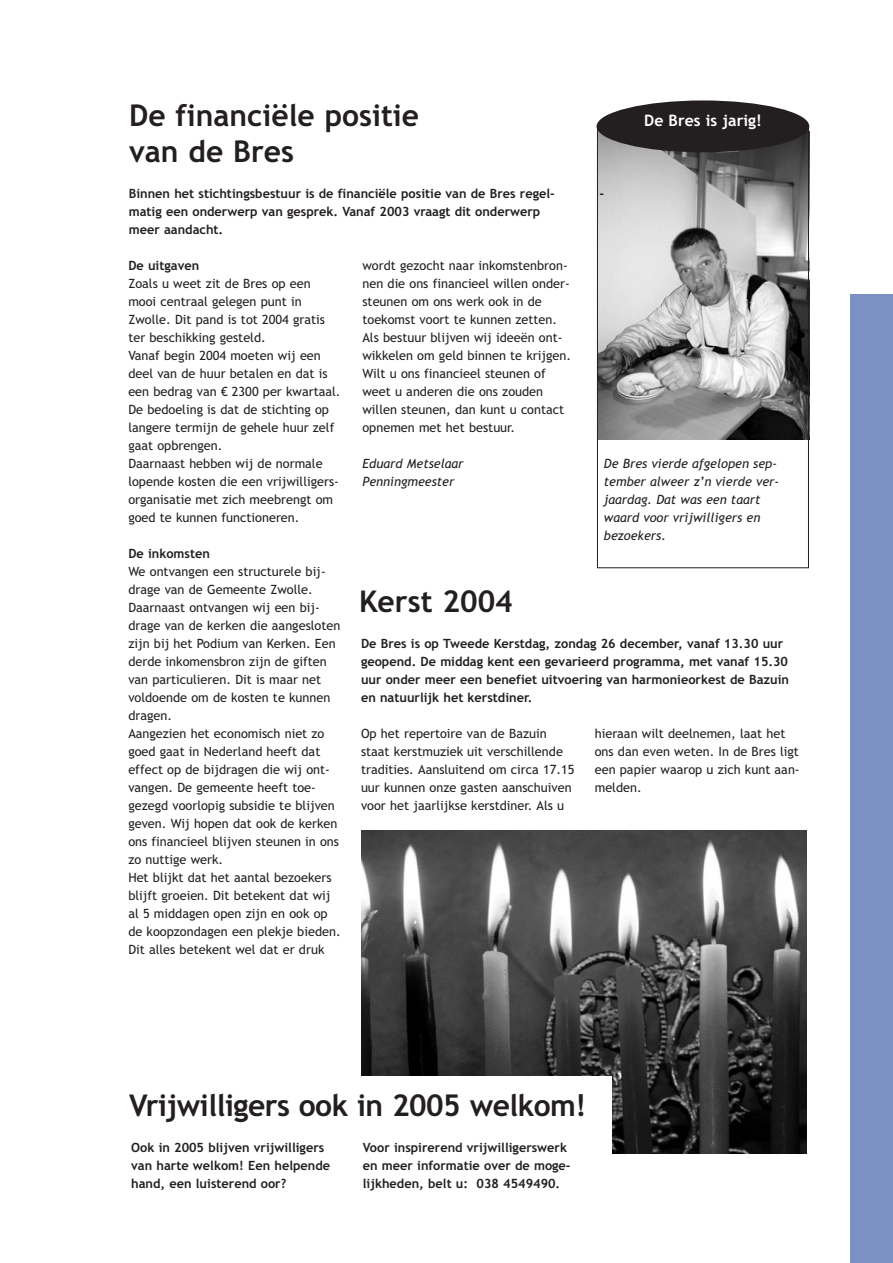
<style>
.page{position:relative;width:893px;height:1263px;background:#fff}
.page>*{position:absolute;margin:0;border:0;box-sizing:border-box;transform-origin:0 0}
.t1{font:700 30px/36px "Trebuchet MS";color:#231f20}
.t2{font:700 30px "Trebuchet MS";letter-spacing:-.02em;color:#231f20}
.t3{font:700 15.75px "Trebuchet MS";color:#fff}
.t4{font:12.75px/18px "Trebuchet MS";color:#231f20}
.t5{font:700 12.75px/18px "Trebuchet MS";color:#231f20}
.t6{font:italic 12.75px/18px "Trebuchet MS";color:#231f20}
</style>
<div class="page">
<div style="left:850px;top:294px;width:42px;height:969px;background:#7b91c4"></div>
<img style="left:599px;top:131px;width:210px;height:308px">
<img style="left:361px;top:830px;width:445px;height:324px">
<div style="left:597px;top:127px;width:211px;height:441px;border:1px solid #231f20"></div>
<div style="left:596px;top:100px;width:213px;height:52px;background:#231f20;border-radius:50%"></div>
<div style="left:128px;top:1076px;width:484px;height:129px;background:#fff"></div>
<h1 class="t1" style="left:129px;top:100px;width:291px">De financiële positie van de Bres</h1>
<p class="t5" style="left:129px;top:186px;width:427px">Binnen het stichtingsbestuur is de financiële positie van de Bres regel&shy;matig een onderwerp van gesprek. Vanaf 2003 vraagt dit onderwerp meer aandacht.</p>
<p class="t5" style="left:599px;top:186px;width:6px">-</p>
<p class="t3" style="left:644px;top:114px;width:119px">De Bres is jarig!</p>
<p class="t5" style="left:128px;top:258px;width:72px">De uitgaven</p>
<p class="t4" style="left:128px;top:276px;width:214px">Zoals u weet zit de Bres op een mooi centraal gelegen punt in<br>Zwolle. Dit pand is tot 2004 gratis ter beschikking gesteld.<br>Vanaf begin 2004 moeten wij een deel van de huur betalen en dat is een bedrag van € 2300 per kwartaal.<br>De bedoeling is dat de stichting op langere termijn de gehele huur zelf gaat opbrengen.<br>Daarnaast hebben wij de normale lopende kosten die een vrijwilligers&shy;organisatie met zich meebrengt om goed te kunnen functioneren.</p>
<p class="t5" style="left:128px;top:546px;width:83px">De inkomsten</p>
<p class="t4" style="left:128px;top:564px;width:214px">We ontvangen een structurele bij&shy;drage van de Gemeente Zwolle.<br>Daarnaast ontvangen wij een bij&shy;drage van de kerken die aangesloten zijn bij het Podium van Kerken. Een derde inkomensbron zijn de giften van particulieren. Dit is maar net voldoende om de kosten te kunnen dragen.<br>Aangezien het economisch niet zo goed gaat in Nederland heeft dat effect op de bijdragen die wij ont&shy;vangen. De gemeente heeft toe&shy;gezegd voorlopig subsidie te blijven geven. Wij hopen dat ook de kerken ons financieel blijven steunen in ons zo nuttige werk.<br>Het blijkt dat het aantal bezoekers blijft groeien. Dit betekent dat wij al 5 middagen open zijn en ook op de koopzondagen een plekje bieden.<br>Dit alles betekent wel dat er druk</p>
<p class="t4" style="left:362px;top:258px;width:210px">wordt gezocht naar inkomstenbron&shy;nen die ons financieel willen onder&shy;steunen om ons werk ook in de toekomst voort te kunnen zetten.<br>Als bestuur blijven wij ideeën ont&shy;wikkelen om geld binnen te krijgen.<br>Wilt u ons financieel steunen of weet u anderen die ons zouden willen steunen, dan kunt u contact opnemen met het bestuur.</p>
<p class="t6" style="left:362px;top:456px;width:103px">Eduard Metselaar<br>Penningmeester</p>
<p class="t6" style="left:604px;top:456px;width:177px">De Bres vierde afgelopen sep&shy;tember alweer z’n vierde ver&shy;jaardag. Dat was een taart waard voor vrijwilligers en bezoekers.</p>
<h1 class="t1" style="left:359px;top:586px;width:155px">Kerst 2004</h1>
<p class="t5" style="left:361px;top:636px;width:429px">De Bres is op Tweede Kerstdag, zondag 26 december, vanaf 13.30 uur geopend. De middag kent een gevarieerd programma, met vanaf 15.30 uur onder meer een benefiet uitvoering van harmonieorkest de Bazuin en natuurlijk het kerstdiner.</p>
<p class="t4" style="left:361px;top:726px;width:215px">Op het repertoire van de Bazuin staat kerstmuziek uit verschillende tradities. Aansluitend om circa 17.15 uur kunnen onze gasten aanschuiven voor het jaarlijkse kerstdiner. Als u</p>
<p class="t4" style="left:594px;top:726px;width:206px">hieraan wilt deelnemen, laat het ons dan even weten. In de Bres ligt een papier waarop u zich kunt aan&shy;melden.</p>
<h1 class="t2" style="left:129px;top:1094px;width:459px">Vrijwilligers ook in 2005 welkom!</h1>
<p class="t5" style="left:131px;top:1140px;width:200px">Ook in 2005 blijven vrijwilligers van harte welkom! Een helpende hand, een luisterend oor?</p>
<p class="t5" style="left:363px;top:1140px;width:209px">Voor inspirerend vrijwilligerswerk en meer informatie over de moge&shy;lijkheden, belt u: 038 4549490.</p>
</div>
